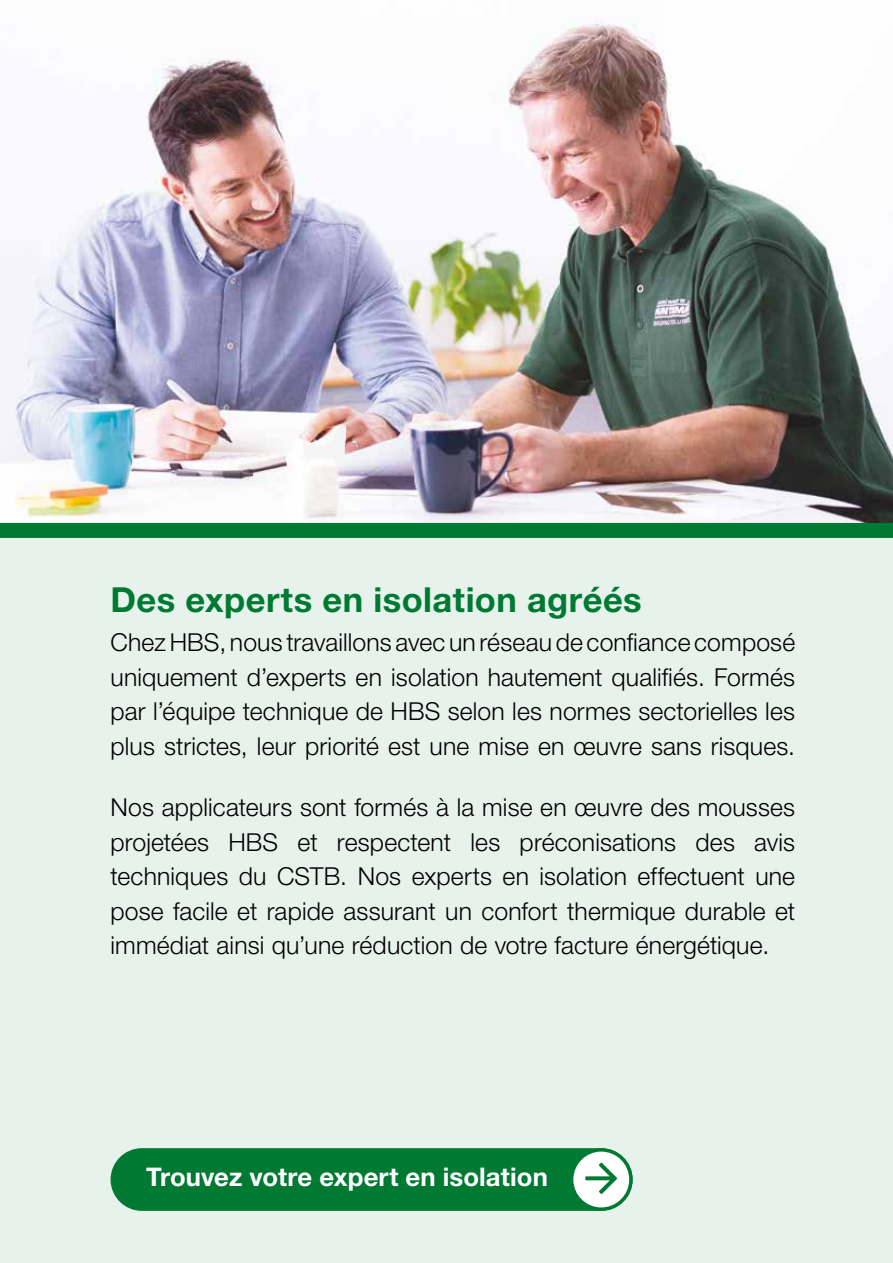
<style>
.page{position:relative;width:893px;height:1263px;background:#fff}
.page>*{position:absolute;margin:0;border:0;box-sizing:border-box;transform-origin:0 0}
.t1{font:700 34.5px "Helvetica Neue LT Pro";letter-spacing:.015em;color:#007a33}
.t2{font:700 25.65px "Helvetica Neue LT Pro";letter-spacing:.005em;color:#fff}
.t3{font:300 24.75px/34.5px "Helvetica Neue LT Pro";letter-spacing:.005em;color:#000;text-align:justify}
</style>
<div class="page">
<img style="left:0;top:23px;width:893px;height:500px">
<div style="left:0;top:530px;width:893px;height:733px;background:#e6f2eb"></div>
<div style="left:0;top:523px;width:893px;height:15px;background:#007a33"></div>
<div style="left:111px;top:1148px;width:522px;height:63px;background:#007a33;border-radius:31px"></div>
<svg style="left:572px;top:1150px;width:59px;height:59px;background:#e1efe7"></svg>
<div style="left:570px;top:1148px;width:63px;height:63px;border:3px solid #007a33;border-radius:50%"></div>
<svg style="left:585px;top:1162px;width:32px;height:32px"></svg>
<h1 class="t1" style="left:111px;top:577px;width:533px">Des experts en isolation agréés</h1>
<p class="t3" style="left:111px;top:625px;width:686px">Chez HBS, nous travaillons avec un réseau de confiance composé uniquement d’experts en isolation hautement qualifiés. Formés par l’équipe technique de HBS selon les normes sectorielles les plus strictes, leur priorité est une mise en œuvre sans risques.</p>
<p class="t3" style="left:111px;top:790px;width:686px">Nos applicateurs sont formés à la mise en œuvre des mousses projetées HBS et respectent les préconisations des avis techniques du CSTB. Nos experts en isolation effectuent une pose facile et rapide assurant un confort thermique durable et immédiat ainsi qu’une réduction de votre facture énergétique.</p>
<p class="t2" style="left:146px;top:1160px;width:403px">Trouvez votre expert en isolation</p>
</div>
